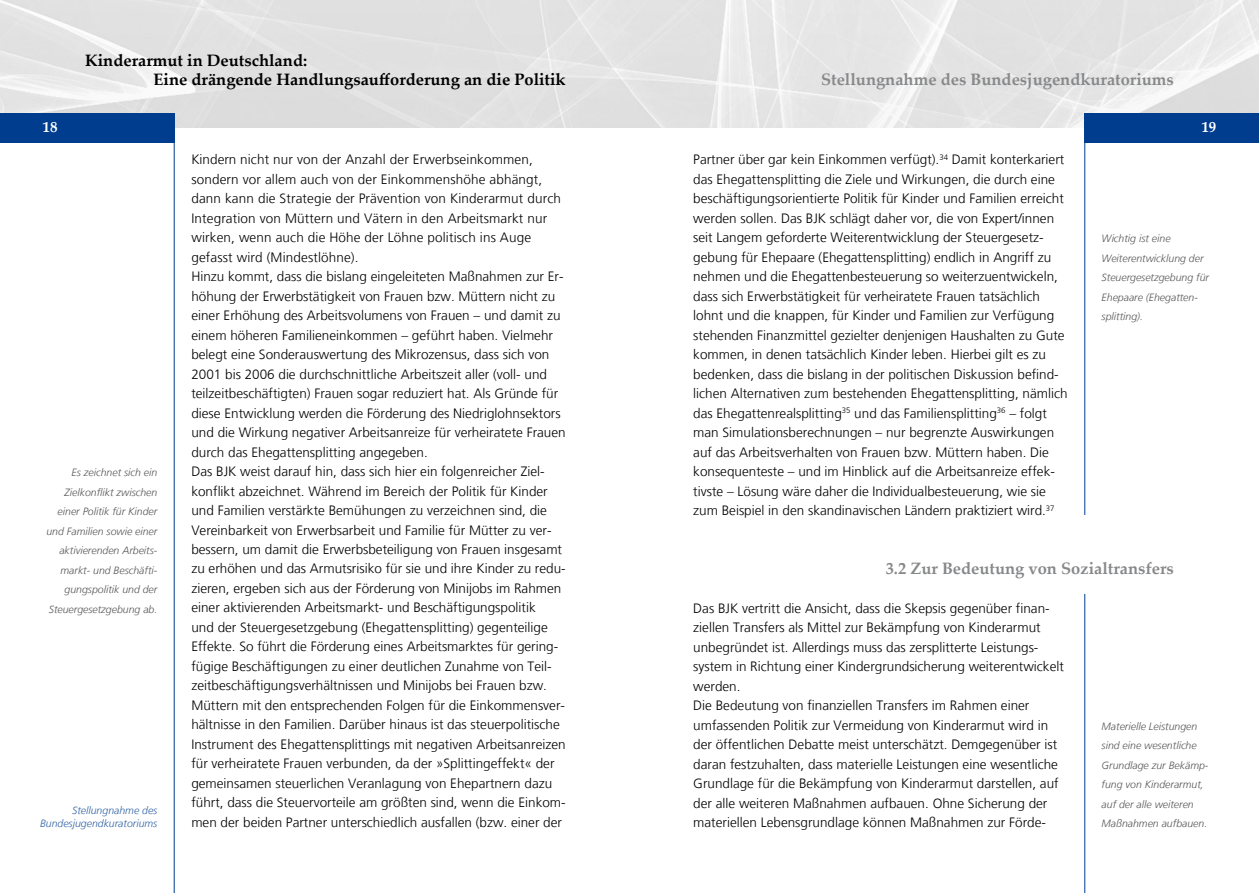
<style>
.page{position:relative;width:1259px;height:893px;background:#fff}
.page>*{position:absolute;margin:0;border:0;box-sizing:border-box;transform-origin:0 0}
.t1{font:700 16.5px "Palatino Linotype";color:#87888a}
.t2{font:700 16.5px/19.5px "Palatino Linotype";color:#000}
.t3{font:700 15px "Palatino Linotype";color:#fff}
.t4{font:300 13.5px/19.5px "Frutiger LT";color:#000}
.t5{font:italic 300 10.5px/19.5px "Frutiger LT";color:#58585a}
.t6{font:italic 300 10.5px/13.5px "Frutiger LT";color:#3364a5;text-align:right}
</style>
<div class="page">
<img style="left:0;top:0;width:1259px;height:128px">
<hr style="left:1084px;top:118px;width:1px;height:775px;background:#003d8f">
<div style="left:1084px;top:113px;width:175px;height:29px;background:#003d8f"></div>
<hr style="left:174px;top:119px;width:1px;height:774px;background:#003d8f">
<div style="left:0;top:113px;width:174px;height:29px;background:#003d8f"></div>
<div style="left:1067px;top:515px;width:107px;height:78px;background:#fff"></div>
<p class="t3" style="left:43px;top:116px;width:16px">18</p>
<p class="t2" style="left:154px;top:50px;width:414px;text-indent:-68px">Kinderarmut in Deutschland:<br>Eine drängende Handlungsaufforderung an die Politik</p>
<p class="t5" style="left:46px;top:463px;width:112px;text-align:right">Es zeichnet sich ein<br>Zielkonflikt zwischen einer Politik für Kinder und Familien sowie einer aktivierenden Arbeits&shy;markt- und Beschäfti&shy;gungspolitik und der<br>Steuergesetzgebung ab.</p>
<p class="t6" style="left:40px;top:803px;width:119px">Stellungnahme des<br>Bundesjugendkuratoriums</p>
<p class="t4" style="left:191px;top:150px;width:376px">Kindern nicht nur von der Anzahl der Erwerbseinkommen, sondern vor allem auch von der Einkommenshöhe abhängt, dann kann die Strategie der Prävention von Kinderarmut durch Integration von Müttern und Vätern in den Arbeitsmarkt nur wirken, wenn auch die Höhe der Löhne politisch ins Auge gefasst wird (Mindestlöhne).<br>Hinzu kommt, dass die bislang eingeleiteten Maßnahmen zur Er&shy;höhung der Erwerbstätigkeit von Frauen bzw. Müttern nicht zu einer Erhöhung des Arbeitsvolumens von Frauen – und damit zu einem höheren Familieneinkommen – geführt haben. Vielmehr belegt eine Sonderauswertung des Mikrozensus, dass sich von 2001 bis 2006 die durchschnittliche Arbeitszeit aller (voll- und teilzeitbeschäftigten) Frauen sogar reduziert hat. Als Gründe für diese Entwicklung werden die Förderung des Niedriglohnsektors und die Wirkung negativer Arbeitsanreize für verheiratete Frauen durch das Ehegattensplitting angegeben.<br>Das BJK weist darauf hin, dass sich hier ein folgenreicher Ziel&shy;konflikt abzeichnet. Während im Bereich der Politik für Kinder und Familien verstärkte Bemühungen zu verzeichnen sind, die Vereinbarkeit von Erwerbsarbeit und Familie für Mütter zu ver&shy;bessern, um damit die Erwerbsbeteiligung von Frauen insgesamt zu erhöhen und das Armutsrisiko für sie und ihre Kinder zu redu&shy;zieren, ergeben sich aus der Förderung von Minijobs im Rahmen einer aktivierenden Arbeitsmarkt- und Beschäftigungspolitik<br>und der Steuergesetzgebung (Ehegattensplitting) gegenteilige Effekte. So führt die Förderung eines Arbeitsmarktes für gering&shy;fügige Beschäftigungen zu einer deutlichen Zunahme von Teil&shy;zeitbeschäftigungsverhältnissen und Minijobs bei Frauen bzw.<br>Müttern mit den entsprechenden Folgen für die Einkommensver&shy;hältnisse in den Familien. Darüber hinaus ist das steuerpolitische Instrument des Ehegattensplittings mit negativen Arbeitsanreizen für verheiratete Frauen verbunden, da der »Splittingeffekt« der gemeinsamen steuerlichen Veranlagung von Ehepartnern dazu führt, dass die Steuervorteile am größten sind, wenn die Einkom&shy;men der beiden Partner unterschiedlich ausfallen (bzw. einer der</p>
<p class="t1" style="left:821px;top:68px;width:354px">Stellungnahme des Bundesjugendkuratoriums</p>
<p class="t3" style="left:1201px;top:116px;width:16px">19</p>
<p class="t4" style="left:693px;top:150px;width:376px">Partner über gar kein Einkommen verfügt).<sup>34</sup> Damit konterkariert das Ehegattensplitting die Ziele und Wirkungen, die durch eine beschäftigungsorientierte Politik für Kinder und Familien erreicht werden sollen. Das BJK schlägt daher vor, die von Expert/innen seit Langem geforderte Weiterentwicklung der Steuergesetz&shy;gebung für Ehepaare (Ehegattensplitting) endlich in Angriff zu nehmen und die Ehegattenbesteuerung so weiterzuentwickeln, dass sich Erwerbstätigkeit für verheiratete Frauen tatsächlich lohnt und die knappen, für Kinder und Familien zur Verfügung stehenden Finanzmittel gezielter denjenigen Haushalten zu Gute kommen, in denen tatsächlich Kinder leben. Hierbei gilt es zu bedenken, dass die bislang in der politischen Diskussion befind&shy;lichen Alternativen zum bestehenden Ehegattensplitting, nämlich das Ehegattenrealsplitting<sup>35</sup> und das Familiensplitting<sup>36</sup> – folgt man Simulationsberechnungen – nur begrenzte Auswirkungen auf das Arbeitsverhalten von Frauen bzw. Müttern haben. Die konsequenteste – und im Hinblick auf die Arbeitsanreize effek&shy;tivste – Lösung wäre daher die Individualbesteuerung, wie sie zum Beispiel in den skandinavischen Ländern praktiziert wird.<sup>37</sup></p>
<p class="t5" style="left:1101px;top:229px;width:109px">Wichtig ist eine<br>Weiterentwicklung der<br>Steuergesetzgebung für<br>Ehepaare (Ehegatten&shy;splitting).</p>
<p class="t1" style="left:885px;top:557px;width:290px">3.2 Zur Bedeutung von Sozialtransfers</p>
<p class="t4" style="left:693px;top:598px;width:372px">Das BJK vertritt die Ansicht, dass die Skepsis gegenüber finan&shy;ziellen Transfers als Mittel zur Bekämpfung von Kinderarmut unbegründet ist. Allerdings muss das zersplitterte Leistungs&shy;system in Richtung einer Kindergrundsicherung weiterentwickelt werden.<br>Die Bedeutung von finanziellen Transfers im Rahmen einer umfassenden Politik zur Vermeidung von Kinderarmut wird in der öffentlichen Debatte meist unterschätzt. Demgegenüber ist daran festzuhalten, dass materielle Leistungen eine wesentliche Grundlage für die Bekämpfung von Kinderarmut darstellen, auf der alle weiteren Maßnahmen aufbauen. Ohne Sicherung der materiellen Lebensgrundlage können Maßnahmen zur Förde-</p>
<p class="t5" style="left:1101px;top:716px;width:108px">Materielle Leistungen sind eine wesentliche<br>Grundlage zur Bekämp&shy;fung von Kinderarmut, auf der alle weiteren<br>Maßnahmen aufbauen.</p>
</div>
